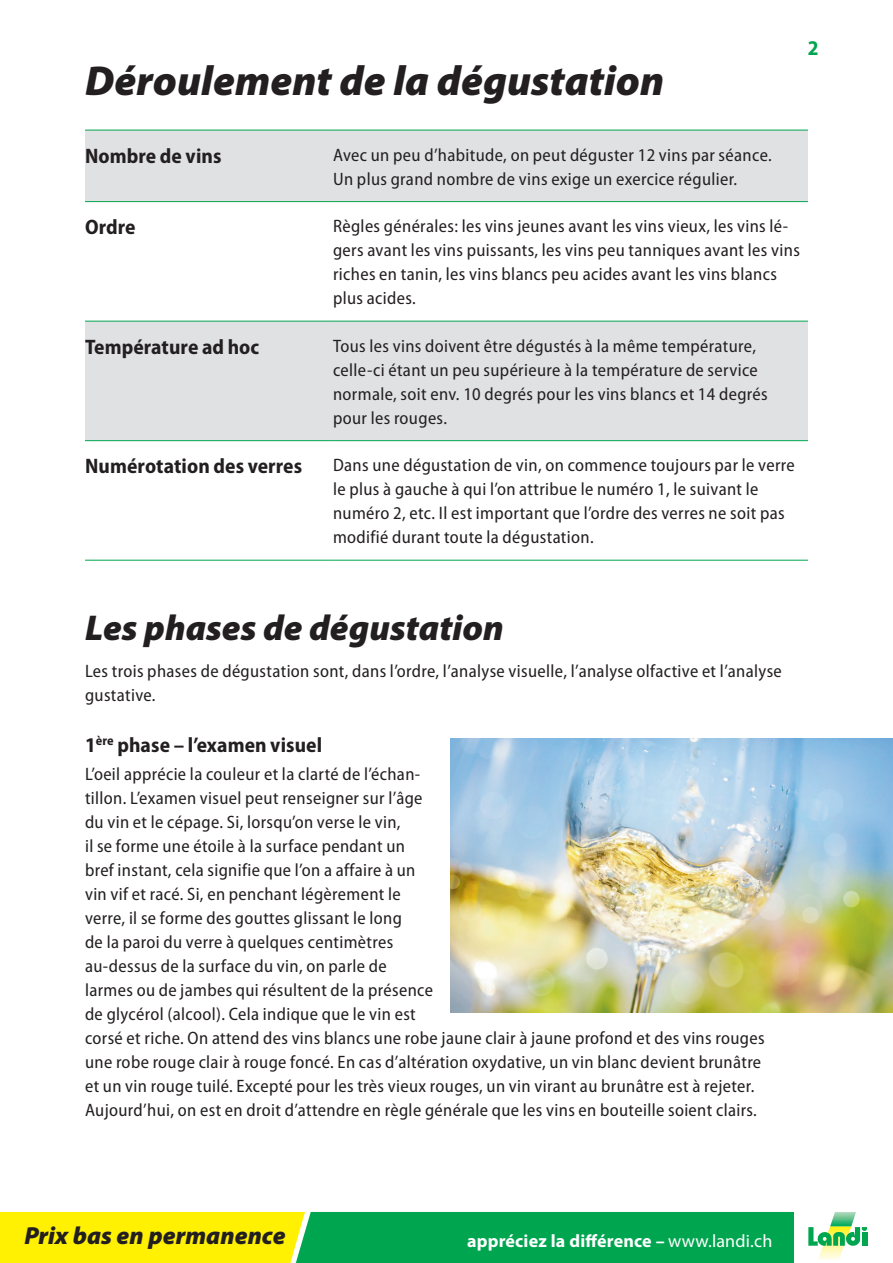
<style>
.page{position:relative;width:893px;height:1263px;background:#fff}
.page>*{position:absolute;margin:0;border:0;box-sizing:border-box;transform-origin:0 0}
.t1{font:italic 900 42px "Myriad Pro";color:#231f20}
.t2{font:italic 900 36px "Myriad Pro";color:#231f20}
.t3{font:italic 900 24.75px "Myriad Pro";color:#231f20}
.t4{font:700 semi-condensed 21px "Myriad Pro";letter-spacing:.005em;color:#231f20}
.t5{font:700 semi-condensed 21px "Myriad Pro";color:#00a54f}
.t6{font:semi-condensed 18px/24px "Myriad Pro";letter-spacing:.02em;color:#231f20}
.t7{font:700 18px "Myriad Pro";letter-spacing:.01em;color:#fff}
.s1{font-weight:400}
</style>
<div class="page">
<svg style="left:0;top:1212px;width:868px;height:51px;background:#69c53f"></svg>
<svg style="left:85px;top:131px;width:723px;height:309px;fill:#e0e1e3"></svg>
<hr style="left:85px;top:130px;width:248px;height:1px;background:#00a54f">
<hr style="left:333px;top:130px;width:475px;height:1px;background:#00a54f">
<hr style="left:85px;top:201px;width:248px;height:1px;background:#00a54f">
<hr style="left:333px;top:201px;width:475px;height:1px;background:#00a54f">
<hr style="left:85px;top:321px;width:248px;height:1px;background:#00a54f">
<hr style="left:333px;top:321px;width:475px;height:1px;background:#00a54f">
<hr style="left:85px;top:440px;width:248px;height:1px;background:#00a54f">
<hr style="left:333px;top:440px;width:475px;height:1px;background:#00a54f">
<hr style="left:85px;top:560px;width:248px;height:1px;background:#00a54f">
<hr style="left:333px;top:560px;width:475px;height:1px;background:#00a54f">
<img style="left:450px;top:739px;width:443px;height:273px">
<h1 class="t1" style="left:85px;top:58px;width:581px">Déroulement de la dégustation</h1>
<p class="t5" style="left:808px;top:37px;width:12px">2</p>
<p class="t4" style="left:85px;top:144px;width:138px">Nombre de vins</p>
<p class="t6" style="left:333px;top:143px;width:440px">Avec un peu d’habitude, on peut déguster 12 vins par séance.<br>Un plus grand nombre de vins exige un exercice régulier.</p>
<p class="t4" style="left:85px;top:216px;width:52px">Ordre</p>
<p class="t6" style="left:333px;top:214px;width:468px">Règles générales: les vins jeunes avant les vins vieux, les vins lé&shy;gers avant les vins puissants, les vins peu tanniques avant les vins riches en tanin, les vins blancs peu acides avant les vins blancs plus acides.</p>
<p class="t4" style="left:85px;top:335px;width:176px">Température ad hoc</p>
<p class="t6" style="left:333px;top:334px;width:436px">Tous les vins doivent être dégustés à la même température, celle-ci étant un peu supérieure à la température de service normale, soit env. 10 degrés pour les vins blancs et 14 degrés pour les rouges.</p>
<p class="t4" style="left:85px;top:455px;width:219px">Numérotation des verres</p>
<p class="t6" style="left:333px;top:453px;width:463px">Dans une dégustation de vin, on commence toujours par le verre le plus à gauche à qui l’on attribue le numéro 1, le suivant le numéro 2, etc. Il est important que l’ordre des verres ne soit pas modifié durant toute la dégustation.</p>
<h2 class="t2" style="left:85px;top:608px;width:420px">Les phases de dégustation</h2>
<p class="t6" style="left:85px;top:659px;width:698px">Les trois phases de dégustation sont, dans l’ordre, l’analyse visuelle, l’analyse olfactive et l’analyse gustative.</p>
<p class="t4" style="left:85px;top:733px;width:239px">1<sup>ère</sup> phase – l’examen visuel</p>
<p class="t6" style="left:85px;top:763px;width:681px">L’oeil apprécie la couleur et la clarté de l’échan-<br>tillon. L’examen visuel peut renseigner sur l’âge<br>du vin et le cépage. Si, lorsqu’on verse le vin,<br>il se forme une étoile à la surface pendant un<br>bref instant, cela signifie que l’on a affaire à un<br>vin vif et racé. Si, en penchant légèrement le<br>verre, il se forme des gouttes glissant le long<br>de la paroi du verre à quelques centimètres<br>au-dessus de la surface du vin, on parle de<br>larmes ou de jambes qui résultent de la présence<br>de glycérol (alcool). Cela indique que le vin est<br>corsé et riche. On attend des vins blancs une robe jaune clair à jaune profond et des vins rouges une robe rouge clair à rouge foncé. En cas d’altération oxydative, un vin blanc devient brunâtre et un vin rouge tuilé. Excepté pour les très vieux rouges, un vin virant au brunâtre est à rejeter.<br>Aujourd’hui, on est en droit d’attendre en règle générale que les vins en bouteille soient clairs.</p>
<h3 class="t3" style="left:24px;top:1222px;width:263px">Prix bas en permanence</h3>
<p class="t7" style="left:467px;top:1231px;width:307px">appréciez la différence – <span class="s1">www.landi.ch</span></p>
</div>
